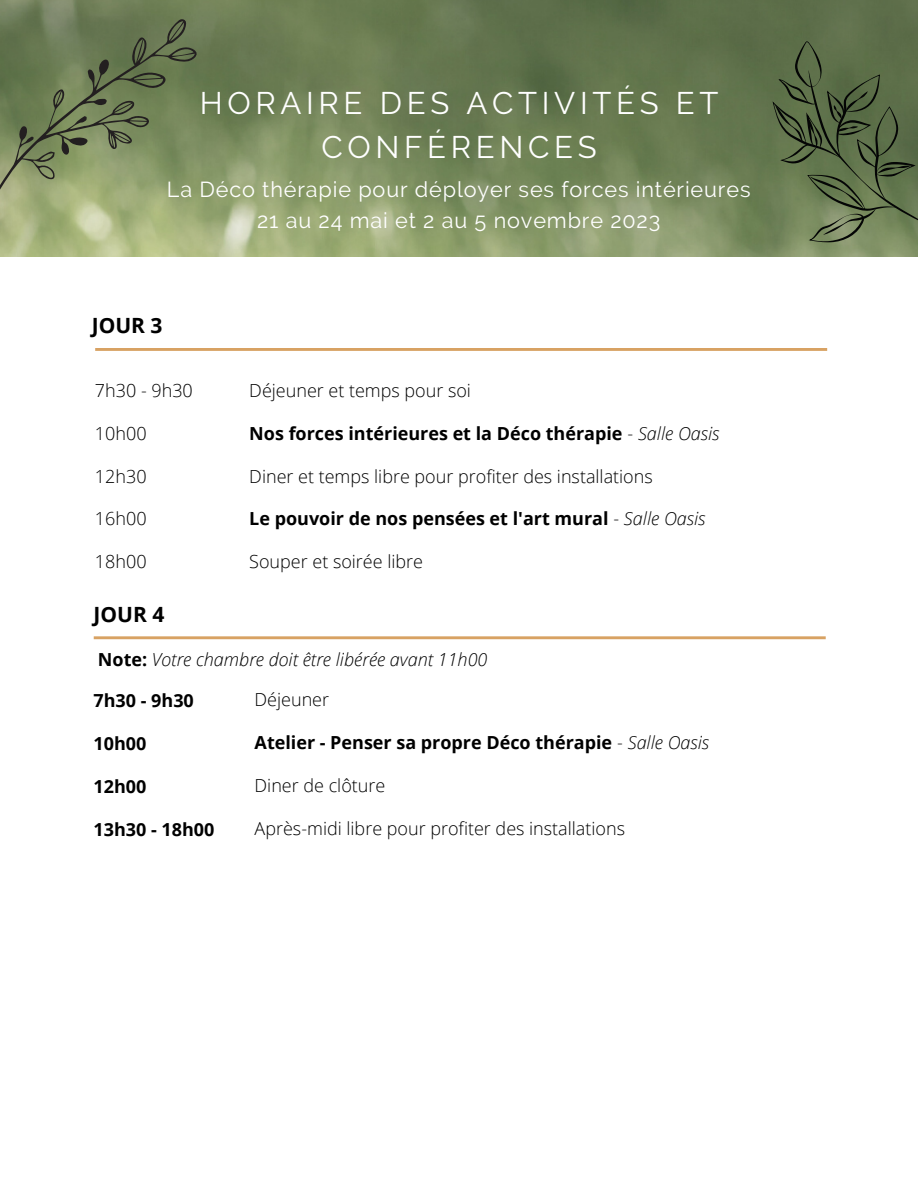
<style>
.page{position:relative;width:918px;height:1188px;background:#fff}
.page>*{position:absolute;margin:0;border:0;box-sizing:border-box;transform-origin:0 0}
.t1{font:31.2px/43.3px "Raleway";letter-spacing:.15em;color:#fff;text-align:center}
.t2{font:21.6px/31.5px "Raleway";letter-spacing:.04em;color:#fff;text-align:center}
.t3{font:700 21px "Open Sans";color:#000}
.t4{font:300 18px "Open Sans";color:#000}
.t5{font:700 18px "Open Sans";color:#000}
.t6{font:italic 300 18px "Open Sans";color:#000}
.s1{font-weight:300}
.s2{font-weight:300;font-style:italic}
.s3{font-weight:700;font-style:normal}
</style>
<div class="page">
<img style="left:0;top:0;width:918px;height:257px">
<svg style="left:772px;top:41px;width:146px;height:201px;background:#5b6b48"></svg>
<svg style="left:0;top:3px;width:225px;height:227px;background:#79885e"></svg>
<svg style="left:95px;top:348px;width:732px;height:3px;background:#d9a568"></svg>
<svg style="left:94px;top:636px;width:732px;height:3px;background:#dcac74"></svg>
<h1 class="t1" style="left:200px;top:82px;width:520px">HORAIRE DES ACTIVITÉS ET<br>CONFÉRENCES</h1>
<p class="t2" style="left:167px;top:173px;width:585px">La Déco thérapie pour déployer ses forces intérieures<br>21 au 24 mai et 2 au 5 novembre 2023</p>
<p class="t3" style="left:92px;top:311px;width:72px">JOUR 3</p>
<p class="t4" style="left:95px;top:378px;width:99px">7h30 - 9h30</p>
<p class="t4" style="left:95px;top:421px;width:53px">10h00</p>
<p class="t4" style="left:95px;top:463px;width:53px">12h30</p>
<p class="t4" style="left:95px;top:506px;width:53px">16h00</p>
<p class="t4" style="left:95px;top:549px;width:53px">18h00</p>
<p class="t3" style="left:94px;top:599px;width:72px">JOUR 4</p>
<p class="t4" style="left:249px;top:378px;width:223px">Déjeuner et temps pour soi</p>
<p class="t5" style="left:249px;top:421px;width:472px">Nos forces intérieures et la Déco thérapie <span class="s1">-</span> <span class="s2">Salle Oasis</span></p>
<p class="t4" style="left:249px;top:463px;width:405px">Diner et temps libre pour profiter des installations</p>
<p class="t5" style="left:249px;top:506px;width:458px">Le pouvoir de nos pensées et l'art mural <span class="s1">-</span> <span class="s2">Salle Oasis</span></p>
<p class="t4" style="left:249px;top:549px;width:175px">Souper et soirée libre</p>
<p class="t6" style="left:98px;top:647px;width:391px"><span class="s3">Note:</span> Votre chambre doit être libérée avant 11h00</p>
<p class="t5" style="left:94px;top:688px;width:102px">7h30 - 9h30</p>
<p class="t5" style="left:94px;top:731px;width:54px">10h00</p>
<p class="t5" style="left:94px;top:774px;width:54px">12h00</p>
<p class="t5" style="left:94px;top:816px;width:122px">13h30 - 18h00</p>
<p class="t4" style="left:255px;top:687px;width:76px">Déjeuner</p>
<p class="t5" style="left:255px;top:730px;width:456px">Atelier - Penser sa propre Déco thérapie <span class="s1">-</span> <span class="s2">Salle Oasis</span></p>
<p class="t4" style="left:255px;top:773px;width:132px">Diner de clôture</p>
<p class="t4" style="left:255px;top:815px;width:372px">Après-midi libre pour profiter des installations</p>
</div>
